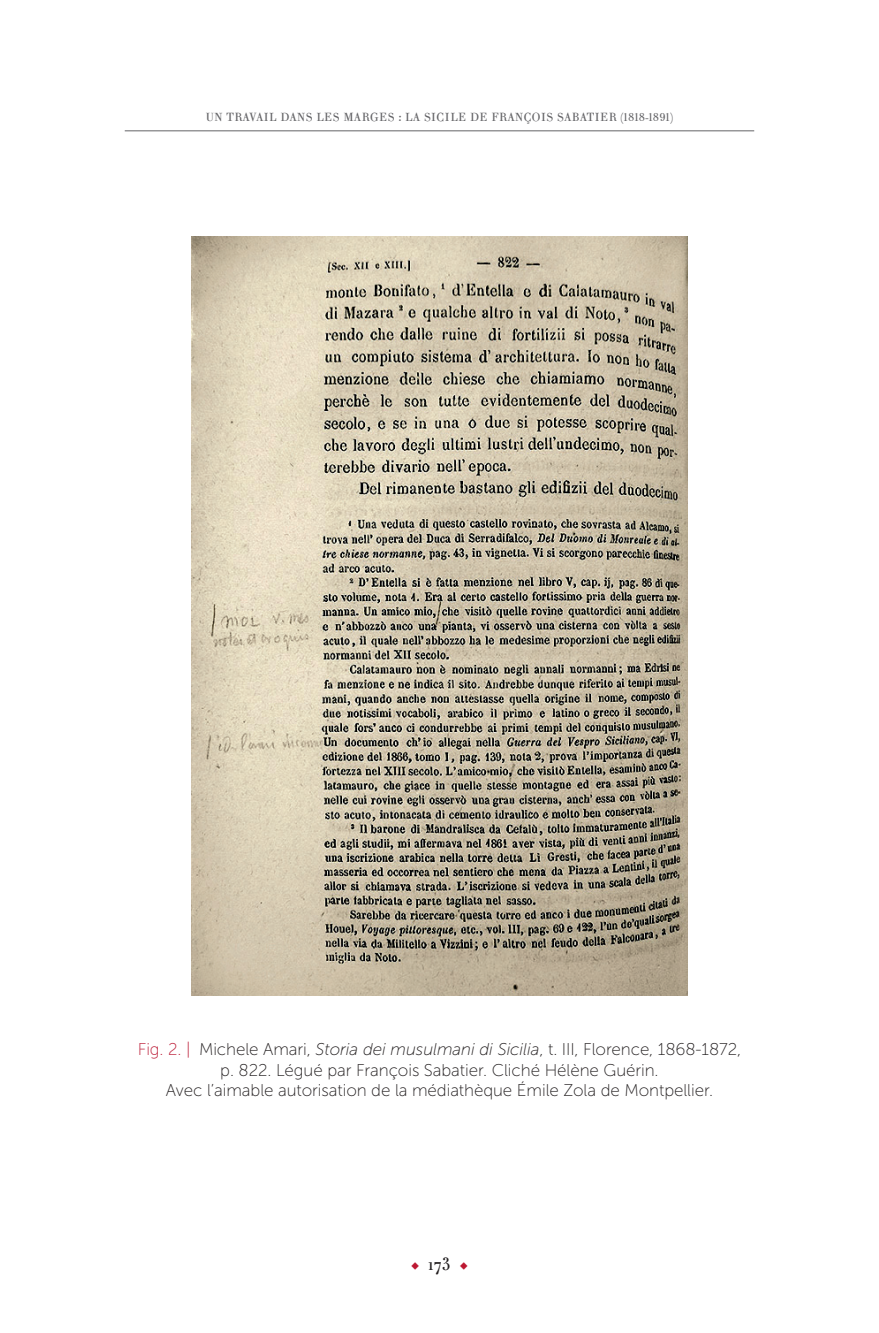
<style>
.page{position:relative;width:879px;height:1333px;background:#fff}
.page>*{position:absolute;margin:0;border:0;box-sizing:border-box;transform-origin:0 0}
.t1{font:18px "Carta Nova Texte";color:#231f20}
.t2{font:17px/20.4px "Museo Sans 100";letter-spacing:-.005em;color:#231f20;text-align:center}
.t3{font:12px "Carta Nova Texte";letter-spacing:.04em;color:#636366}
.s1{color:#bc1e39}
.s2{font-style:italic}
.s3{font-size:12px;color:#bd1832}
</style>
<div class="page">
<hr style="left:125px;top:130px;width:629px;height:1px;background:#636366">
<img style="left:192px;top:237px;width:495px;height:758px">
<p class="t3" style="left:206px;top:110px;width:469px">UN TRAVAIL DANS LES MARGES : LA SICILE DE FRANÇOIS SABATIER (1818-1891)</p>
<p class="t2" style="left:138px;top:1039px;width:605px"><span class="s1">Fig. 2. |</span> Michele Amari, <span class="s2">Storia dei musulmani di Sicilia</span>, t. III, Florence, 1868-1872, p. 822. Légué par François Sabatier. Cliché Hélène Guérin.<br>Avec l’aimable autorisation de la médiathèque Émile Zola de Montpellier.</p>
<p class="t1" style="left:411px;top:1252px;width:58px"><span class="s3">◆</span> 173 <span class="s3">◆</span></p>
</div>
